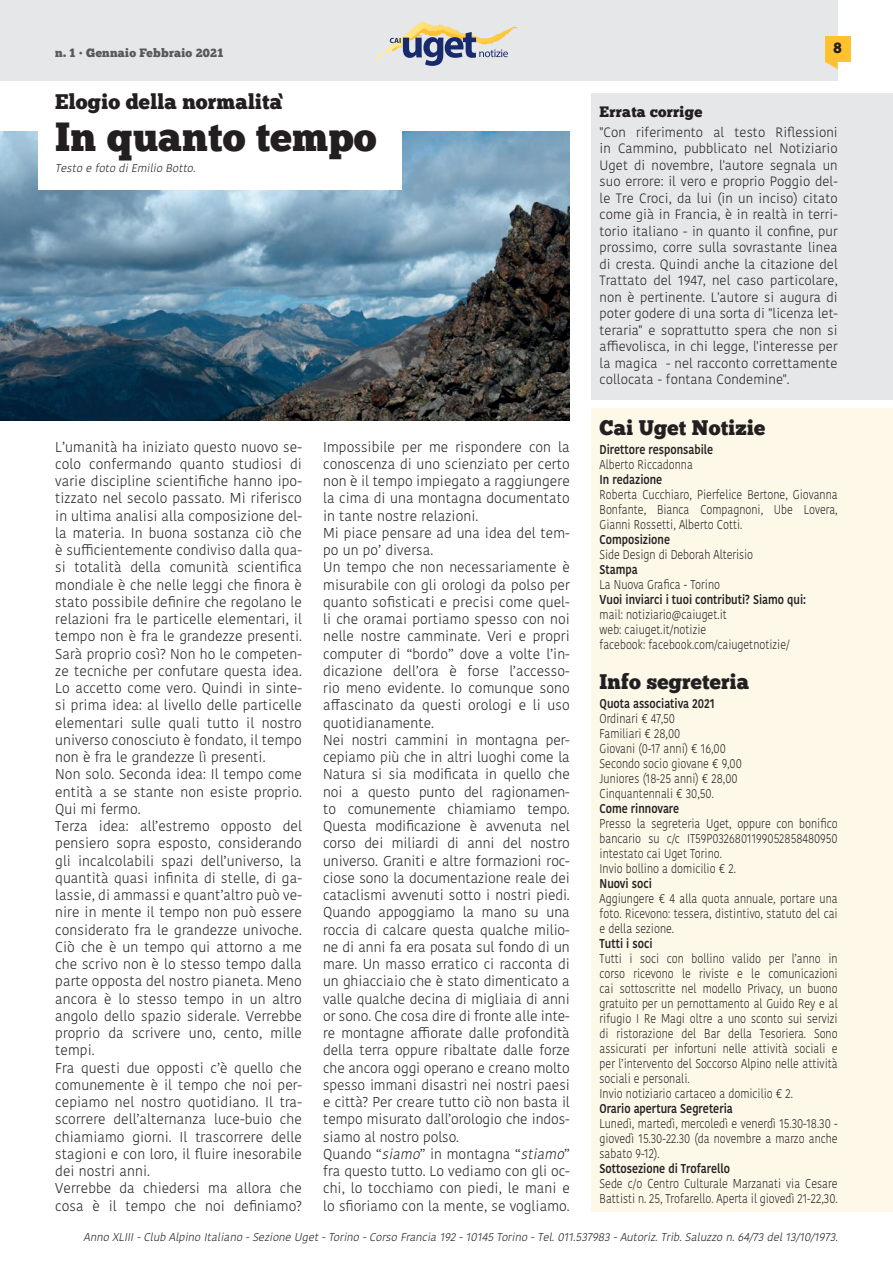
<style>
.page{position:relative;width:893px;height:1263px;background:#fff}
.page>*{position:absolute;margin:0;border:0;box-sizing:border-box;transform-origin:0 0}
.TITOLI_Articoli{font:40.5px "Chunk Five";letter-spacing:.005em;color:#231f20}
.SOTTOTITOLI_Articoli{font:21px "Chunk Five";letter-spacing:.01em;color:#231f20}
.TESTO_Articoli{font:15px "Chunk Five";letter-spacing:.02em;color:#231f20}
.TESTO_Articoli-2{font:300 14.25px/17.2px "Kohinoor Bangla";letter-spacing:.005em;color:#231f20;text-align:justify}
.TESTO_Articoli-3{font:300 13.5px/16.5px "Kohinoor Bangla";letter-spacing:.005em;color:#231f20;text-align:justify}
.Scritte_-_Redazione{font:300 12.75px/15px "Kohinoor Bangla";color:#231f20;text-align:justify;scale:.85 1}
.Scritte_-_Redazione-2{font:600 12.75px "Kohinoor Bangla";color:#231f20;scale:.85 1}
.t1{font:12px "Chunk Five";letter-spacing:.02em;color:#57585a}
.AUTORI_Articoli{font:italic 300 11.25px "Kohinoor Bangla";color:#231f20}
.s1{font-style:italic;font-size:18px}
.s2{font-style:italic}
</style>
<div class="page">
<div style="left:591px;top:408px;width:302px;height:804px;background:#fef8e9"></div>
<div style="left:591px;top:94px;width:302px;height:306px;background:#e6e7e9"></div>
<div style="left:0;top:0;width:838px;height:81px;background:#e6e7e9"></div>
<div style="left:825px;top:36px;width:25px;height:26px;background:#fec231"></div>
<svg style="left:825px;top:62px;width:13px;height:7px"></svg>
<svg style="left:375px;top:21px;width:143px;height:45px"></svg>
<img style="left:0;top:132px;width:570px;height:289px">
<div style="left:38px;top:89px;width:364px;height:100px;background:#fff"></div>
<p class="t1" style="left:55px;top:47px;width:169px">n. 1 • Gennaio Febbraio 2021</p>
<p class="TESTO_Articoli" style="left:834px;top:41px;width:10px">8</p>
<p class="SOTTOTITOLI_Articoli" style="left:55px;top:92px;width:240px">Elogio della normalita<span class="s1">'</span></p>
<p class="TITOLI_Articoli" style="left:55px;top:118px;width:323px">In quanto tempo</p>
<p class="AUTORI_Articoli" style="left:55px;top:160px;width:145px">Testo e foto diEmilio Botto.</p>
<p class="TESTO_Articoli-2" style="left:55px;top:438px;width:248px">L’umanità ha iniziato questo nuovo se&shy;colo confermando quanto studiosi di varie discipline scientifiche hanno ipo&shy;tizzato nel secolo passato. Mi riferisco in ultima analisi alla composizione del&shy;la materia. In buona sostanza ciò che è sufficientemente condiviso dalla qua&shy;si totalità della comunità scientifica mondiale è che nelle leggi che finora è stato possibile definire che regolano le relazioni fra le particelle elementari, il tempo non è fra le grandezze presenti.<br>Sarà proprio così? Non ho le competen&shy;ze tecniche per confutare questa idea.<br>Lo accetto come vero. Quindi in sinte&shy;si prima idea: al livello delle particelle elementari sulle quali tutto il nostro universo conosciuto è fondato, il tempo non è fra le grandezze lì presenti.</p>
<p class="TESTO_Articoli-2" style="left:55px;top:765px;width:248px">Non solo. Seconda idea: Il tempo come entità a se stante non esiste proprio.<br>Qui mi fermo.</p>
<p class="TESTO_Articoli-2" style="left:55px;top:817px;width:248px">Terza idea: all’estremo opposto del pensiero sopra esposto, considerando gli incalcolabili spazi dell’universo, la quantità quasi infinita di stelle, di ga&shy;lassie, di ammassi e quant’altro può ve&shy;nire in mente il tempo non può essere considerato fra le grandezze univoche.<br>Ciò che è un tempo qui attorno a me che scrivo non è lo stesso tempo dalla parte opposta del nostro pianeta. Meno ancora è lo stesso tempo in un altro angolo dello spazio siderale. Verrebbe proprio da scrivere uno, cento, mille tempi.</p>
<p class="TESTO_Articoli-2" style="left:55px;top:1059px;width:248px">Fra questi due opposti c’è quello che comunemente è il tempo che noi per&shy;cepiamo nel nostro quotidiano. Il tra&shy;scorrere dell’alternanza luce-buio che chiamiamo giorni. Il trascorrere delle stagioni e con loro, il fluire inesorabile dei nostri anni.</p>
<p class="TESTO_Articoli-2" style="left:55px;top:1179px;width:248px">Verrebbe da chiedersi ma allora che cosa è il tempo che noi definiamo?</p>
<p class="TESTO_Articoli-2" style="left:323px;top:438px;width:248px">Impossibile per me rispondere con la conoscenza di uno scienziato per certo non è il tempo impiegato a raggiungere la cima di una montagna documentato in tante nostre relazioni.</p>
<p class="TESTO_Articoli-2" style="left:323px;top:524px;width:248px">Mi piace pensare ad una idea del tem&shy;po un po’ diversa.</p>
<p class="TESTO_Articoli-2" style="left:323px;top:558px;width:248px">Un tempo che non necessariamente è misurabile con gli orologi da polso per quanto sofisticati e precisi come quel&shy;li che oramai portiamo spesso con noi nelle nostre camminate. Veri e propri computer di “bordo” dove a volte l’in&shy;dicazione dell’ora è forse l’accesso&shy;rio meno evidente. Io comunque sono affascinato da questi orologi e li uso quotidianamente.</p>
<p class="TESTO_Articoli-2" style="left:323px;top:731px;width:248px">Nei nostri cammini in montagna per&shy;cepiamo più che in altri luoghi come la Natura si sia modificata in quello che noi a questo punto del ragionamen&shy;to comunemente chiamiamo tempo.<br>Questa modificazione è avvenuta nel corso dei miliardi di anni del nostro universo. Graniti e altre formazioni roc&shy;ciose sono la documentazione reale dei cataclismi avvenuti sotto i nostri piedi.<br>Quando appoggiamo la mano su una roccia di calcare questa qualche milio&shy;ne di anni fa era posata sul fondo di un mare. Un masso erratico ci racconta di un ghiacciaio che è stato dimenticato a valle qualche decina di migliaia di anni or sono. Che cosa dire di fronte alle inte&shy;re montagne affiorate dalle profondità della terra oppure ribaltate dalle forze che ancora oggi operano e creano molto spesso immani disastri nei nostri paesi e città? Per creare tutto ciò non basta il tempo misurato dall’orologio che indos&shy;siamo al nostro polso.</p>
<p class="TESTO_Articoli-2" style="left:323px;top:1145px;width:248px">Quando “<span class="s2">siamo</span>” in montagna “<span class="s2">stiamo</span>” fra questo tutto. Lo vediamo con gli oc&shy;chi, lo tocchiamo con piedi, le mani e lo sfioriamo con la mente, se vogliamo.</p>
<p class="TESTO_Articoli" style="left:600px;top:105px;width:104px">Errata corrige</p>
<p class="TESTO_Articoli-3" style="left:600px;top:124px;width:240px">"Con riferimento al testo Riflessioni in Cammino, pubblicato nel Notiziario Uget di novembre, l'autore segnala un suo errore: il vero e proprio Poggio del&shy;le Tre Croci, da lui (in un inciso) citato come già in Francia, è in realtà in terri&shy;torio italiano - in quanto il confine, pur prossimo, corre sulla sovrastante linea di cresta. Quindi anche la citazione del Trattato del 1947, nel caso particolare, non è pertinente. L'autore si augura di poter godere di una sorta di "licenza let&shy;teraria" e soprattutto spera che non si affievolisca, in chi legge, l'interesse per la magica - nel racconto correttamente collocata - fontana Condemine".</p>
<p class="SOTTOTITOLI_Articoli" style="left:600px;top:417px;width:167px">Cai Uget Notizie</p>
<p class="Scritte_-_Redazione-2" style="left:600px;top:439px;width:135px">Direttore responsabile</p>
<p class="Scritte_-_Redazione" style="left:600px;top:457px;width:111px">Alberto Riccadonna</p>
<p class="Scritte_-_Redazione-2" style="left:600px;top:469px;width:75px">In redazione</p>
<p class="Scritte_-_Redazione" style="left:600px;top:487px;width:282px">Roberta Cucchiaro, Pierfelice Bertone, Giovanna Bonfante, Bianca Compagnoni, Ube Lovera, Gianni Rossetti, Alberto Cotti.</p>
<p class="Scritte_-_Redazione-2" style="left:600px;top:529px;width:84px">Composizione</p>
<p class="Scritte_-_Redazione" style="left:600px;top:547px;width:182px">Side Design di Deborah Alterisio</p>
<p class="Scritte_-_Redazione-2" style="left:600px;top:559px;width:46px">Stampa</p>
<p class="Scritte_-_Redazione" style="left:600px;top:577px;width:143px">La Nuova Grafica - Torino</p>
<p class="Scritte_-_Redazione-2" style="left:600px;top:589px;width:244px">Vuoi inviarci i tuoi contributi? Siamo qui:</p>
<p class="Scritte_-_Redazione" style="left:600px;top:607px;width:151px">mail: notiziario@caiuget.it</p>
<p class="Scritte_-_Redazione" style="left:600px;top:622px;width:127px">web: caiuget.it/notizie</p>
<p class="Scritte_-_Redazione" style="left:600px;top:637px;width:225px">facebook: facebook.com/caiugetnotizie/</p>
<p class="SOTTOTITOLI_Articoli" style="left:600px;top:672px;width:151px">Info segreteria</p>
<p class="Scritte_-_Redazione-2" style="left:600px;top:693px;width:137px">Quota associativa 2021</p>
<p class="Scritte_-_Redazione" style="left:600px;top:711px;width:90px">Ordinari € 47,50</p>
<p class="Scritte_-_Redazione" style="left:600px;top:726px;width:97px">Familiari € 28,00</p>
<p class="Scritte_-_Redazione" style="left:600px;top:741px;width:150px">Giovani (0-17 anni) € 16,00</p>
<p class="Scritte_-_Redazione" style="left:600px;top:756px;width:169px">Secondo socio giovane € 9,00</p>
<p class="Scritte_-_Redazione" style="left:600px;top:771px;width:164px">Juniores (18-25 anni) € 28,00</p>
<p class="Scritte_-_Redazione" style="left:600px;top:786px;width:136px">Cinquantennali € 30,50.</p>
<p class="Scritte_-_Redazione-2" style="left:600px;top:798px;width:95px">Come rinnovare</p>
<p class="Scritte_-_Redazione" style="left:600px;top:816px;width:282px">Presso la segreteria Uget, oppure con bonifico bancario su c/c IT59P0326801199052858480950 intestato cai Uget Torino.</p>
<p class="Scritte_-_Redazione" style="left:600px;top:861px;width:162px">Invio bollino a domicilio € 2.</p>
<p class="Scritte_-_Redazione-2" style="left:600px;top:873px;width:63px">Nuovi soci</p>
<p class="Scritte_-_Redazione" style="left:600px;top:891px;width:282px">Aggiungere € 4 alla quota annuale, portare una foto. Ricevono: tessera, distintivo, statuto del cai e della sezione.</p>
<p class="Scritte_-_Redazione-2" style="left:600px;top:933px;width:64px">Tutti i soci</p>
<p class="Scritte_-_Redazione" style="left:600px;top:951px;width:282px">Tutti i soci con bollino valido per l’anno in corso ricevono le riviste e le comunicazioni cai sottoscritte nel modello Privacy, un buono gratuito per un pernottamento al Guido Rey e al rifugio I Re Magi oltre a uno sconto sui servizi di ristorazione del Bar della Tesoriera. Sono assicurati per infortuni nelle attività sociali e per l’intervento del Soccorso Alpino nelle attività sociali e personali.</p>
<p class="Scritte_-_Redazione" style="left:600px;top:1086px;width:229px">Invio notiziario cartaceo a domicilio € 2.</p>
<p class="Scritte_-_Redazione-2" style="left:600px;top:1098px;width:158px">Orario apertura Segreteria</p>
<p class="Scritte_-_Redazione" style="left:600px;top:1116px;width:282px">Lunedì, martedì, mercoledì e venerdì 15.30-18.30 - giovedì 15.30-22.30 (da novembre a marzo anche sabato 9-12).</p>
<p class="Scritte_-_Redazione-2" style="left:600px;top:1158px;width:155px">Sottosezione di Trofarello</p>
<p class="Scritte_-_Redazione" style="left:600px;top:1176px;width:282px">Sede c/o Centro Culturale Marzanati via Cesare<br>Battisti n. 25, Trofarello. Aperta il giovedì 21-22,30.</p>
<p class="AUTORI_Articoli" style="left:84px;top:1228px;width:758px">Anno XLIII-Club Alpino Italiano -Sezione Uget-Torino -Corso Francia 192 -10145 Torino -Tel.011.537983 -Autoriz.Trib.Saluzzo n.64/73 del13/10/1973.</p>
</div>
